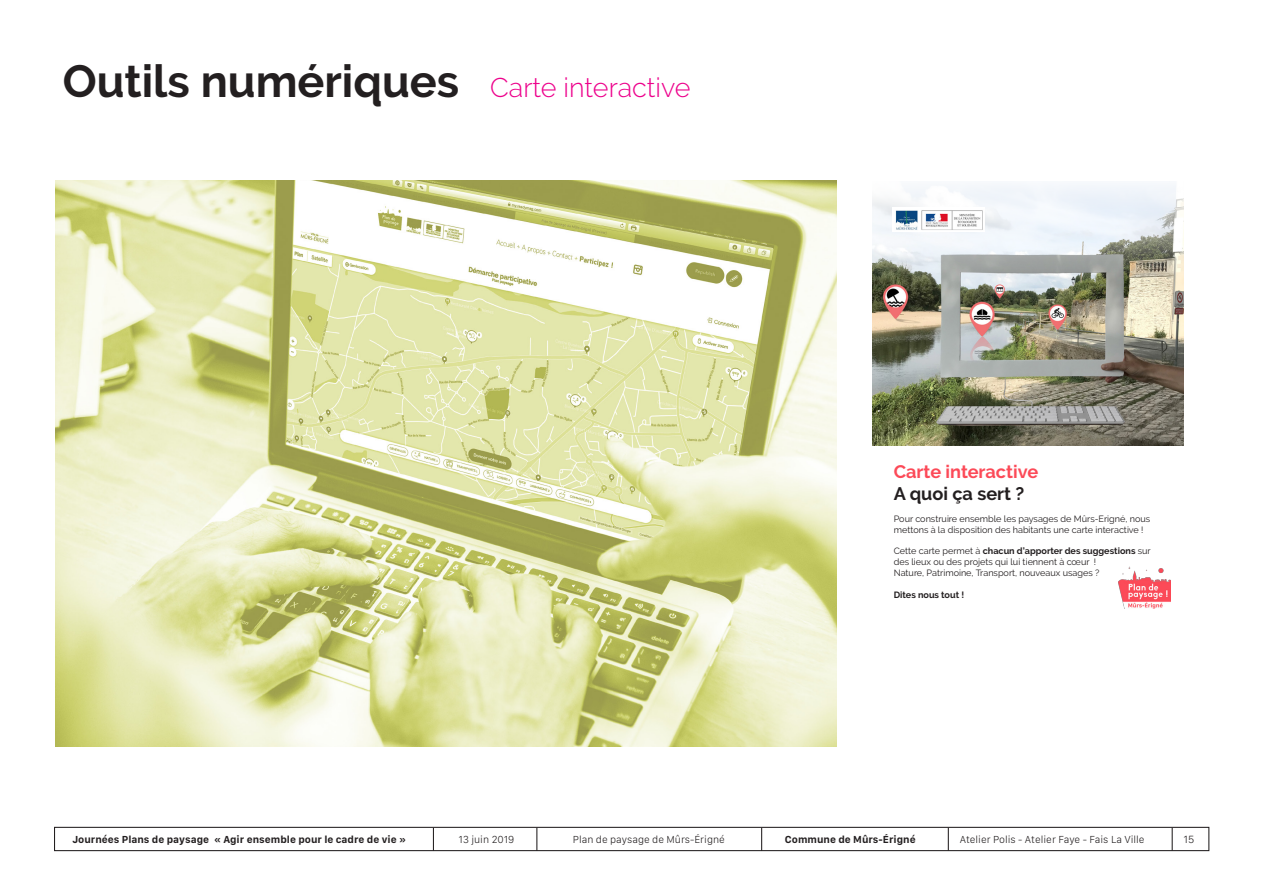
<style>
.page{position:relative;width:1263px;height:893px;background:#fff}
.page>*{position:absolute;margin:0;border:0;box-sizing:border-box;transform-origin:0 0}
.Titre_de_page{font:700 45px "Raleway";color:#231f20}
.Titre_de_page-2{font:300 27px "Raleway";color:#ed028c}
.t1{font:700 18.15px/21.8px "Raleway";color:#fc4a58}
.t2{font:300 10.8px "San Francisco Text";color:#231f20}
.t3{font:700 10.65px "San Francisco Text";color:#231f20}
.t4{font:300 10.65px "San Francisco Text";color:#231f20}
.t5{font:9px/10.8px "Raleway";color:#231f20}
.t6{font:700 9px "Raleway";color:#231f20}
.s1{color:#231f20}
.s2{font-weight:700}
</style>
<div class="page">
<svg style="left:948px;top:829px;width:1px;height:20px"></svg>
<svg style="left:1172px;top:829px;width:1px;height:20px"></svg>
<svg style="left:433px;top:829px;width:1px;height:20px"></svg>
<svg style="left:761px;top:829px;width:1px;height:20px"></svg>
<svg style="left:536px;top:829px;width:1px;height:20px"></svg>
<div style="left:54px;top:827px;width:1155px;height:24px;border:1px solid #231f20"></div>
<img style="left:55px;top:181px;width:782px;height:566px">
<img style="left:872px;top:290px;width:311px;height:155px">
<svg style="left:872px;top:185px;width:311px;height:105px;fill:#ecf1f9"></svg>
<img style="left:1118px;top:566px;width:52px;height:43px">
<img style="left:893px;top:208px;width:92px;height:23px">
<p class="Titre_de_page" style="left:63px;top:55px;width:398px">Outils numériques</p>
<p class="Titre_de_page-2" style="left:490px;top:71px;width:202px">Carte interactive</p>
<p class="t1" style="left:894px;top:461px;width:146px">Carte interactive<br><span class="s1">A quoi ça sert ?</span></p>
<p class="t5" style="left:894px;top:513px;width:258px">Pour construire ensemble les paysages de Mûrs-Erigné, nous mettons à la disposition des habitants une carte interactive !</p>
<p class="t5" style="left:894px;top:546px;width:259px">Cette carte permet à <span class="s2">chacun d’apporter des suggestions</span> sur des lieux ou des projets qui lui tiennent à cœur !<br>Nature, Patrimoine, Transport, nouveaux usages ?</p>
<p class="t6" style="left:894px;top:589px;width:72px">Dites nous tout !</p>
<p class="t3" style="left:72px;top:833px;width:335px">Journées Plans de paysage « Agir ensemble pour le cadre de vie »</p>
<p class="t4" style="left:458px;top:833px;width:57px">13 juin 2019</p>
<p class="t4" style="left:573px;top:833px;width:154px">Plan de paysage de Mûrs-Érigné</p>
<p class="t3" style="left:785px;top:833px;width:132px">Commune de Mûrs-Érigné</p>
<p class="t4" style="left:960px;top:833px;width:186px">Atelier Polis - Atelier Faye - Fais La Ville</p>
<p class="t2" style="left:1183px;top:833px;width:12px">15</p>
</div>
